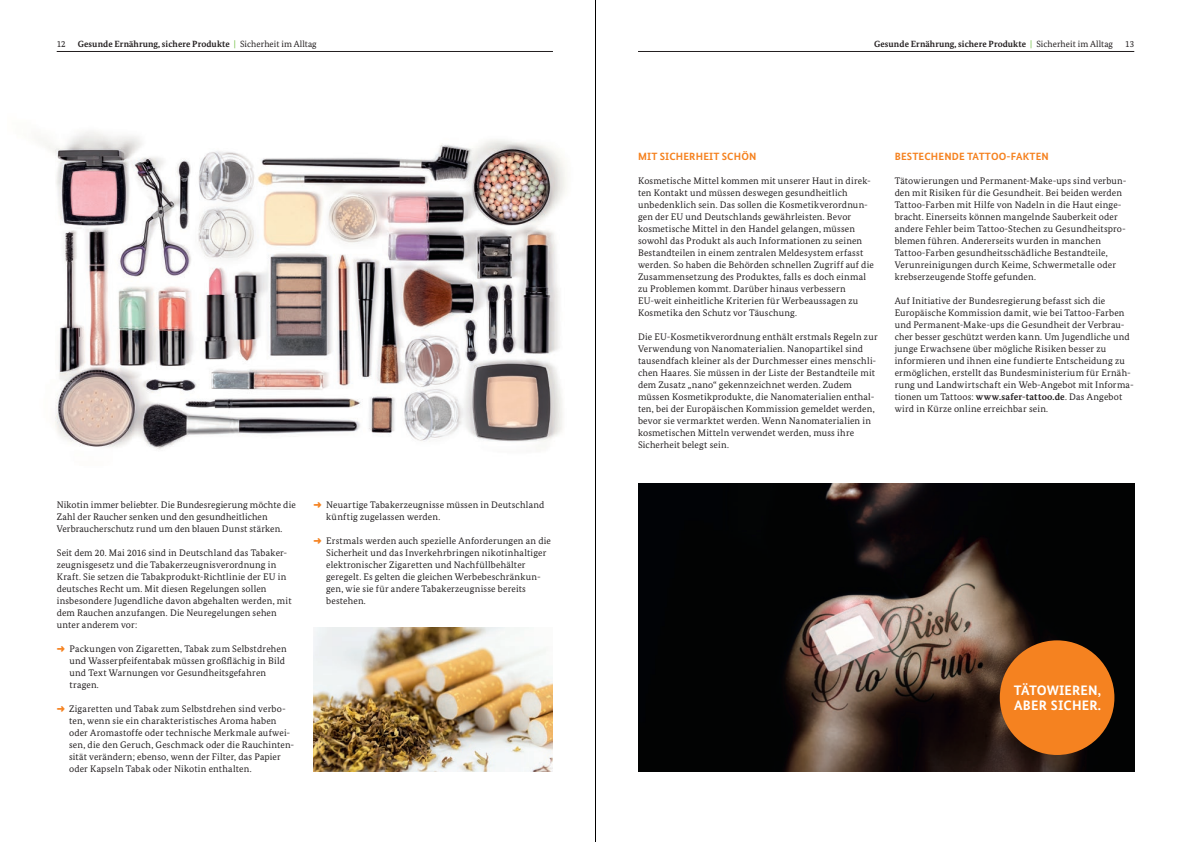
<style>
.page{position:relative;width:1191px;height:842px;background:#fff}
.page>*{position:absolute;margin:0;border:0;box-sizing:border-box;transform-origin:0 0}
.t1{font:700 13.7px/15.9px "Bundes Sans";letter-spacing:.01em;color:#fff}
.t2{font:700 10.5px "Bundes Sans";letter-spacing:.015em;color:#f58220}
.t3{font:9.5px/12px "Bundes Serif";letter-spacing:.015em;color:#231f20}
.t4{font:700 9px "Bundes Serif";letter-spacing:.005em;color:#231f20}
.t5{font:9px "Bundes Serif";color:#231f20}
.s1{font-weight:400;color:#71bf44}
.s2{font-weight:400}
.s3{font-weight:700}
</style>
<div class="page">
<img style="left:38px;top:131px;width:528px;height:319px">
<img style="left:638px;top:484px;width:496px;height:288px">
<hr style="left:638px;top:51px;width:496px;height:1px;background:#231f20">
<hr style="left:57px;top:51px;width:496px;height:1px;background:#231f20">
<img style="left:313px;top:628px;width:240px;height:144px">
<div style="left:999px;top:640px;width:115px;height:115px;background:#f58220;border-radius:50%"></div>
<hr style="left:595px;top:0;width:1px;height:842px;background:#010000">
<p class="t5" style="left:57px;top:38px;width:11px">12</p>
<p class="t4" style="left:78px;top:38px;width:240px">Gesunde Ernährung, sichere Produkte <span class="s1">|</span> <span class="s2">Sicherheit im Alltag</span></p>
<p class="t4" style="left:874px;top:38px;width:240px">Gesunde Ernährung, sichere Produkte <span class="s1">|</span> <span class="s2">Sicherheit im Alltag</span></p>
<p class="t5" style="left:1125px;top:38px;width:11px">13</p>
<p class="t3" style="left:57px;top:498px;width:240px">Nikotin immer beliebter. Die Bundesregierung möchte die<br>Zahl der Raucher senken und den gesundheitlichen<br>Verbraucherschutz rund um den blauen Dunst stärken.</p>
<p class="t3" style="left:57px;top:546px;width:236px">Seit dem 20. Mai 2016 sind in Deutschland das Tabaker&shy;zeugnisgesetz und die Tabakerzeugnisverordnung in Kraft. Sie setzen die Tabakprodukt-Richtlinie der EU in deutsches Recht um. Mit diesen Regelungen sollen insbesondere Jugendliche davon abgehalten werden, mit dem Rauchen anzufangen. Die Neuregelungen sehen unter anderem vor:</p>
<p class="t3" style="left:70px;top:642px;width:218px">Packungen von Zigaretten, Tabak zum Selbstdrehen und Wasserpfeifentabak müssen großflächig in Bild und Text Warnungen vor Gesundheitsgefahren tragen.</p>
<p class="t3" style="left:69px;top:702px;width:227px">Zigaretten und Tabak zum Selbstdrehen sind verbo&shy;ten, wenn sie ein charakteristisches Aroma haben oder Aromastoffe oder technische Merkmale aufwei&shy;sen, die den Geruch, Geschmack oder die Rauchinten&shy;sität verändern; ebenso, wenn der Filter, das Papier oder Kapseln Tabak oder Nikotin enthalten.</p>
<p class="t3" style="left:326px;top:498px;width:220px">Neuartige Tabakerzeugnisse müssen in Deutschland künftig zugelassen werden.</p>
<p class="t3" style="left:326px;top:534px;width:226px">Erstmals werden auch spezielle Anforderungen an die Sicherheit und das Inverkehrbringen nikotinhaltiger elektronischer Zigaretten und Nachfüllbehälter geregelt. Es gelten die gleichen Werbebeschränkun&shy;gen, wie sie für andere Tabakerzeugnisse bereits bestehen.</p>
<p class="t2" style="left:638px;top:150px;width:120px">MIT SICHERHEIT SCHÖN</p>
<p class="t3" style="left:638px;top:174px;width:237px">Kosmetische Mittel kommen mit unserer Haut in direk&shy;ten Kontakt und müssen deswegen gesundheitlich unbedenklich sein. Das sollen die Kosmetikverordnun&shy;gen der EU und Deutschlands gewährleisten. Bevor kosmetische Mittel in den Handel gelangen, müssen sowohl das Produkt als auch Informationen zu seinen Bestandteilen in einem zentralen Meldesystem erfasst werden. So haben die Behörden schnellen Zugriff auf die Zusammensetzung des Produktes, falls es doch einmal zu Problemen kommt. Darüber hinaus verbessern EU-weit einheitliche Kriterien für Werbeaussagen zu Kosmetika den Schutz vor Täuschung.</p>
<p class="t3" style="left:638px;top:330px;width:241px">Die EU-Kosmetikverordnung enthält erstmals Regeln zur Verwendung von Nanomaterialien. Nanopartikel sind tausendfach kleiner als der Durchmesser eines menschli&shy;chen Haares. Sie müssen in der Liste der Bestandteile mit dem Zusatz „nano“ gekennzeichnet werden. Zudem müssen Kosmetikprodukte, die Nanomaterialien enthal&shy;ten, bei der Europäischen Kommission gemeldet werden, bevor sie vermarktet werden. Wenn Nanomaterialien in kosmetischen Mitteln verwendet werden, muss ihre Sicherheit belegt sein.</p>
<p class="t2" style="left:894px;top:150px;width:156px">BESTECHENDE TATTOO-FAKTEN</p>
<p class="t3" style="left:894px;top:174px;width:233px">Tätowierungen und Permanent-Make-ups sind verbun&shy;den mit Risiken für die Gesundheit. Bei beiden werden Tattoo-Farben mit Hilfe von Nadeln in die Haut einge&shy;bracht. Einerseits können mangelnde Sauberkeit oder andere Fehler beim Tattoo-Stechen zu Gesundheitspro&shy;blemen führen. Andererseits wurden in manchen Tattoo-Farben gesundheitsschädliche Bestandteile, Verunreinigungen durch Keime, Schwermetalle oder krebserzeugende Stoffe gefunden.</p>
<p class="t3" style="left:894px;top:294px;width:240px">Auf Initiative der Bundesregierung befasst sich die Europäische Kommission damit, wie bei Tattoo-Farben und Permanent-Make-ups die Gesundheit der Verbrau&shy;cher besser geschützt werden kann. Um Jugendliche und junge Erwachsene über mögliche Risiken besser zu informieren und ihnen eine fundierte Entscheidung zu ermöglichen, erstellt das Bundesministerium für Ernäh&shy;rung und Landwirtschaft ein Web-Angebot mit Informa&shy;tionen um Tattoos: <span class="s3">www.safer-tattoo.de</span>. Das Angebot wird in Kürze online erreichbar sein.</p>
<h1 class="t1" style="left:1014px;top:682px;width:89px">TÄTOWIEREN,<br>ABER SICHER.</h1>
</div>
